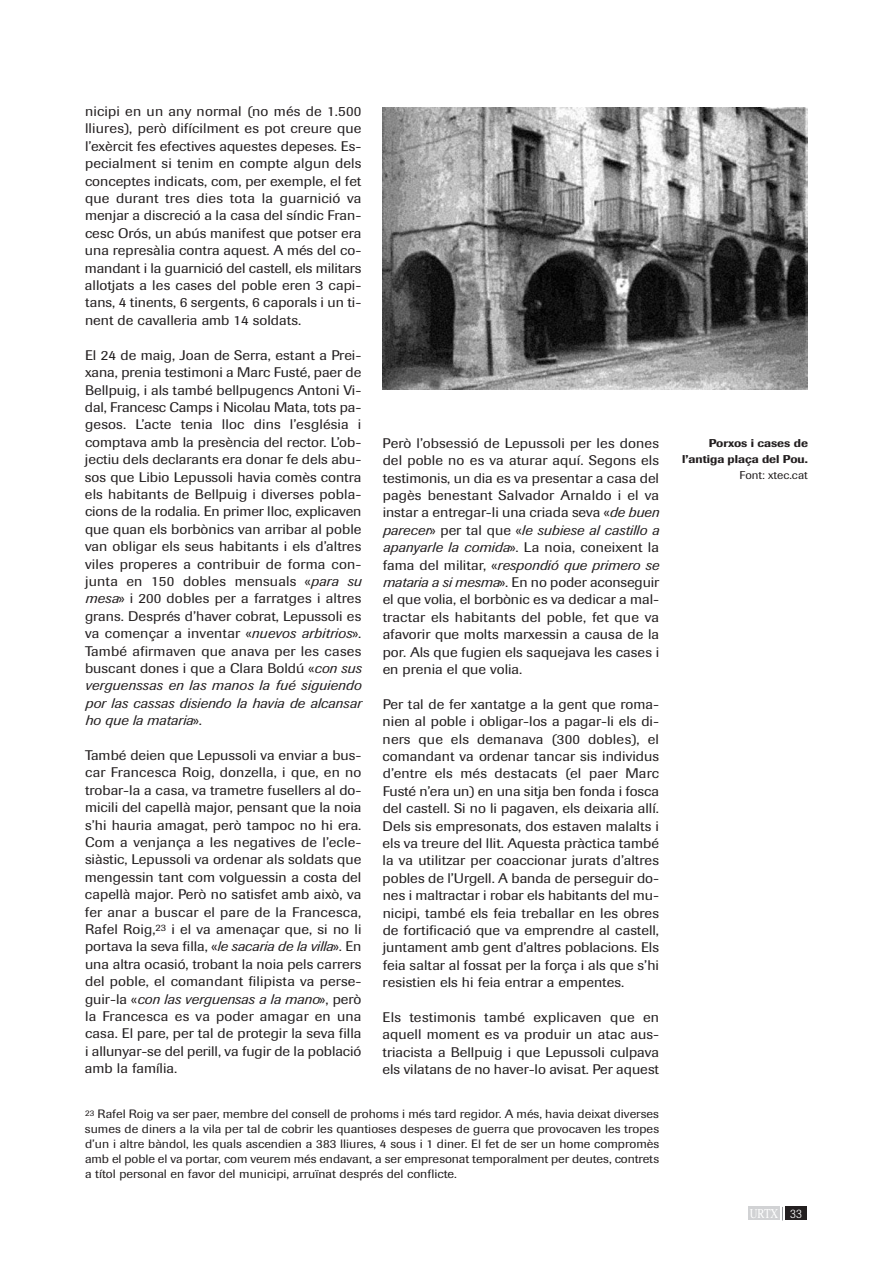
<style>
.page{position:relative;width:893px;height:1263px;background:#fff}
.page>*{position:absolute;margin:0;border:0;box-sizing:border-box;transform-origin:0 0}
.t1{font:13.8px/17.4px "Imago";color:#231f20;text-align:justify;scale:1.1 1}
.t2{font:13.5px "Times";color:#fff;scale:.8 1}
.t3{font:12px/15px "Imago";color:#231f20;text-align:justify;scale:1.1 1}
.t4{font:500 11.25px/15.8px "Imago";color:#231f20;text-align:right;scale:1.1 1}
.t5{font:11.25px "Imago";color:#231f20;scale:1.1 1}
.s1{font-style:italic}
.s2{font-family:"Imago";font-weight:300;font-size:12.75px}
</style>
<div class="page">
<div style="left:785px;top:1206px;width:22px;height:14px;background:#231f20"></div>
<svg style="left:782px;top:1207px;width:1px;height:13px"></svg>
<div style="left:748px;top:1207px;width:31px;height:13px;background:#d1d2d4"></div>
<img style="left:383px;top:108px;width:425px;height:282px">
<p class="t1" style="left:85px;top:104px;width:253px">nicipi en un any normal (no més de 1.500 lliures), però difícilment es pot creure que l’exèrcit fes efectives aquestes depeses. Es&shy;pecialment si tenim en compte algun dels conceptes indicats, com, per exemple, el fet que durant tres dies tota la guarnició va menjar a discreció a la casa del síndic Fran&shy;cesc Orós, un abús manifest que potser era una represàlia contra aquest. A més del co&shy;mandant i la guarnició del castell, els militars allotjats a les cases del poble eren 3 capi&shy;tans, 4 tinents, 6 sergents, 6 caporals i un ti&shy;nent de cavalleria amb 14 soldats.</p>
<p class="t1" style="left:85px;top:347px;width:253px">El 24 de maig, Joan de Serra, estant a Prei&shy;xana, prenia testimoni a Marc Fusté, paer de Bellpuig, i als també bellpugencs Antoni Vi&shy;dal, Francesc Camps i Nicolau Mata, tots pa&shy;gesos. L’acte tenia lloc dins l’església i comptava amb la presència del rector. L’ob&shy;jectiu dels declarants era donar fe dels abu&shy;sos que Libio Lepussoli havia comès contra els habitants de Bellpuig i diverses pobla&shy;cions de la rodalia. En primer lloc, explicaven que quan els borbònics van arribar al poble van obligar els seus habitants i els d’altres viles properes a contribuir de forma con&shy;junta en 150 dobles mensuals «<span class="s1">para su mesa</span>» i 200 dobles per a farratges i altres grans. Després d’haver cobrat, Lepussoli es va començar a inventar «<span class="s1">nuevos arbitrios</span>».<br>També afirmaven que anava per les cases buscant dones i que a Clara Boldú «<span class="s1">con sus verguenssas en las manos la fué siguiendo por las cassas disiendo la havia de alcansar ho que la mataria</span>».</p>
<p class="t1" style="left:85px;top:747px;width:253px">També deien que Lepussoli va enviar a bus&shy;car Francesca Roig, donzella, i que, en no trobar-la a casa, va trametre fusellers al do&shy;micili del capellà major, pensant que la noia s’hi hauria amagat, però tampoc no hi era.<br>Com a venjança a les negatives de l’ecle&shy;siàstic, Lepussoli va ordenar als soldats que mengessin tant com volguessin a costa del capellà major. Però no satisfet amb això, va fer anar a buscar el pare de la Francesca, Rafel Roig,<sup>23</sup> i el va amenaçar que, si no li portava la seva filla, «<span class="s1">le sacaria de la villa</span>». En una altra ocasió, trobant la noia pels carrers del poble, el comandant filipista va perse&shy;guir-la «<span class="s1">con las verguensas a la mano</span>», però la Francesca es va poder amagar en una casa. El pare, per tal de protegir la seva filla i allunyar-se del perill, va fugir de la població amb la família.</p>
<p class="t1" style="left:383px;top:435px;width:253px">Però l’obsessió de Lepussoli per les dones del poble no es va aturar aquí. Segons els testimonis, un dia es va presentar a casa del pagès benestant Salvador Arnaldo i el va instar a entregar-li una criada seva «<span class="s1">de buen parecer</span>» per tal que «<span class="s1">le subiese al castillo a apanyarle la comida</span>». La noia, coneixent la fama del militar, «<span class="s1">respondió que primero se mataria a si mesma</span>». En no poder aconseguir el que volia, el borbònic es va dedicar a mal&shy;tractar els habitants del poble, fet que va afavorir que molts marxessin a causa de la por. Als que fugien els saquejava les cases i en prenia el que volia.</p>
<p class="t1" style="left:383px;top:696px;width:253px">Per tal de fer xantatge a la gent que roma&shy;nien al poble i obligar-los a pagar-li els di&shy;ners que els demanava (300 dobles), el comandant va ordenar tancar sis individus d’entre els més destacats (el paer Marc Fusté n’era un) en una sitja ben fonda i fosca del castell. Si no li pagaven, els deixaria allí.<br>Dels sis empresonats, dos estaven malalts i els va treure del llit. Aquesta pràctica també la va utilitzar per coaccionar jurats d’altres pobles de l’Urgell. A banda de perseguir do&shy;nes i maltractar i robar els habitants del mu&shy;nicipi, també els feia treballar en les obres de fortificació que va emprendre al castell, juntament amb gent d’altres poblacions. Els feia saltar al fossat per la força i als que s’hi resistien els hi feia entrar a empentes.</p>
<p class="t1" style="left:383px;top:1009px;width:253px">Els testimonis també explicaven que en aquell moment es va produir un atac aus&shy;triacista a Bellpuig i que Lepussoli culpava els vilatans de no haver-lo avisat. Per aquest</p>
<p class="t3" style="left:85px;top:1108px;width:523px"><sup>23</sup> Rafel Roig va ser paer, membre del consell de prohoms i més tard regidor. A més, havia deixat diverses sumes de diners a la vila per tal de cobrir les quantioses despeses de guerra que provocaven les tropes d’un i altre bàndol, les quals ascendien a 383 lliures, 4 sous i 1 diner. El fet de ser un home compromès amb el poble el va portar, com veurem més endavant, a ser empresonat temporalment per deutes, contrets a títol personal en favor del municipi, arruïnat després del conflicte.</p>
<p class="t4" style="left:682px;top:437px;width:116px">Porxos i cases de l’antiga plaça del Pou.</p>
<p class="t5" style="left:740px;top:471px;width:64px">Font: xtec.cat</p>
<p class="t2" style="left:750px;top:1208px;width:67px">URTX <span class="s2">33</span></p>
</div>
